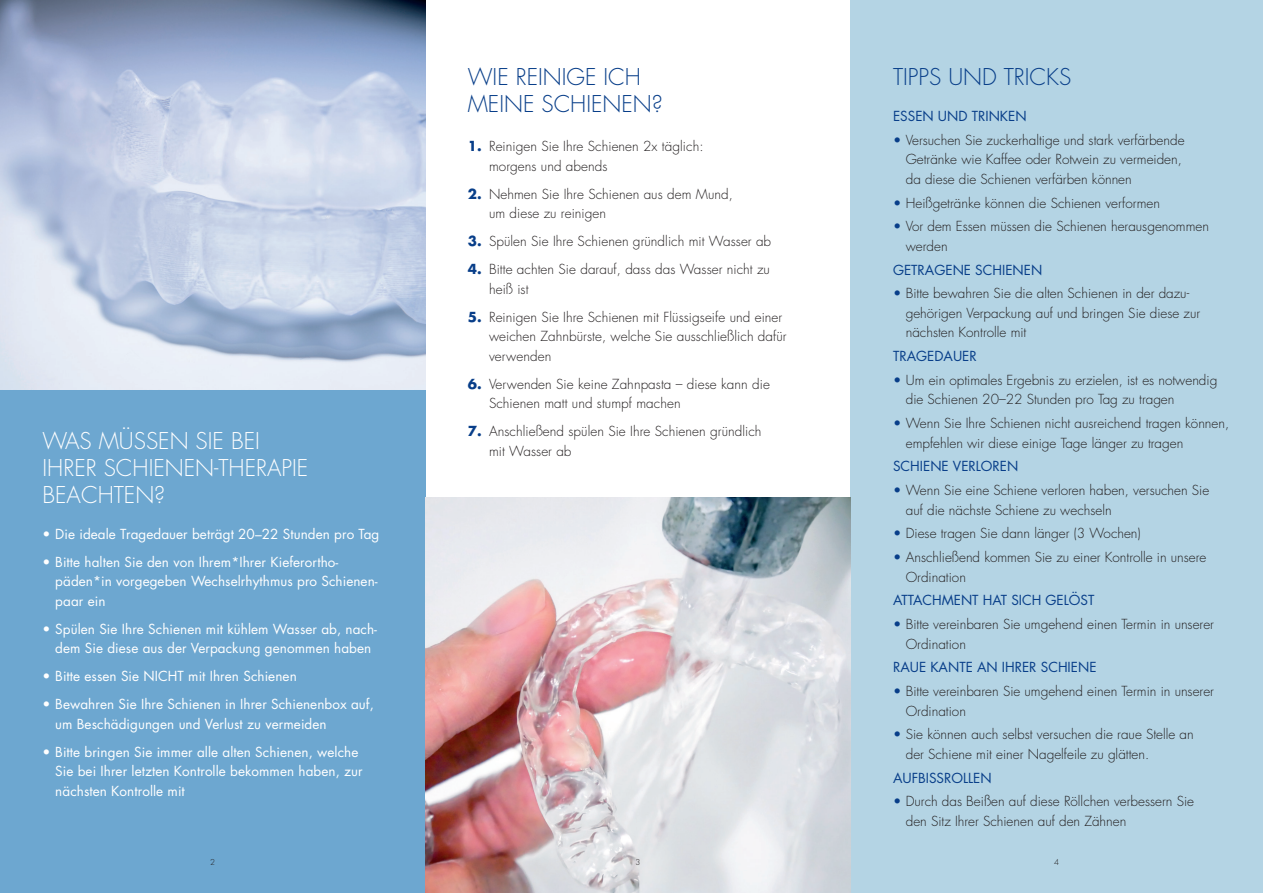
<style>
.page{position:relative;width:1263px;height:893px;background:#fff}
.page>*{position:absolute;margin:0;border:0;box-sizing:border-box;transform-origin:0 0}
.t1{font:300 22.5px/27px "Futura";color:#fff}
.t2{font:300 22.5px/27px "Futura";color:#083e89}
.t3{font:300 13.5px/19.5px "Futura";color:#231f20}
.t4{font:13.5px/19.5px "Futura";letter-spacing:.005em;color:#fff}
.t5{font:13.5px "Futura";color:#083e89}
.t6{font:300 9px "Futura T";color:#231f20}
.s1{font-weight:700;color:#083e89}
.s2{color:#083e89}
</style>
<div class="page">
<div style="left:0;top:389px;width:425px;height:504px;background:#6da7d0"></div>
<div style="left:850px;top:0;width:413px;height:893px;background:#b4d4e4"></div>
<img style="left:0;top:0;width:425px;height:389px">
<img style="left:425px;top:497px;width:425px;height:396px">
<h1 class="t1" style="left:43px;top:427px;width:267px">WAS MÜSSEN SIE BEI<br>IHRER SCHIENEN-THERAPIE<br>BEACHTEN?</h1>
<p class="t4" style="left:43px;top:524px;width:338px">• Die ideale Tragedauer beträgt 20–22 Stunden pro Tag</p>
<p class="t4" style="left:55px;top:552px;width:324px;text-indent:-13px">• Bitte halten Sie den von Ihrem*Ihrer Kieferortho&shy;päden*in vorgegeben Wechselrhythmus pro Schienen&shy;paar ein</p>
<p class="t4" style="left:43px;top:619px;width:336px;text-align:center">• Spülen Sie Ihre Schienen mit kühlem Wasser ab, nach&shy;dem Sie diese aus der Verpackung genommen haben</p>
<p class="t4" style="left:43px;top:666px;width:256px">• Bitte essen Sie NICHT mit Ihren Schienen</p>
<p class="t4" style="left:55px;top:694px;width:320px;text-indent:-13px">• Bewahren Sie Ihre Schienen in Ihrer Schienenbox auf, um Beschädigungen und Verlust zu vermeiden</p>
<p class="t4" style="left:55px;top:742px;width:309px;text-indent:-13px">• Bitte bringen Sie immer alle alten Schienen, welche<br>Sie bei Ihrer letzten Kontrolle bekommen haben, zur nächsten Kontrolle mit</p>
<h1 class="t2" style="left:468px;top:63px;width:197px">WIE REINIGE ICH<br>MEINE SCHIENEN?</h1>
<p class="t3" style="left:489px;top:137px;width:216px;text-indent:-21px"><span class="s1">1.</span> Reinigen Sie Ihre Schienen 2x täglich: morgens und abends</p>
<p class="t3" style="left:489px;top:184px;width:245px;text-indent:-21px"><span class="s1">2.</span> Nehmen Sie Ihre Schienen aus dem Mund, um diese zu reinigen</p>
<p class="t3" style="left:468px;top:232px;width:305px"><span class="s1">3.</span> Spülen Sie Ihre Schienen gründlich mit Wasser ab</p>
<p class="t3" style="left:489px;top:260px;width:282px;text-indent:-21px"><span class="s1">4.</span> Bitte achten Sie darauf, dass das Wasser nicht zu heiß ist</p>
<p class="t3" style="left:489px;top:307px;width:299px;text-indent:-21px"><span class="s1">5.</span> Reinigen Sie Ihre Schienen mit Flüssigseife und einer weichen Zahnbürste, welche Sie ausschließlich dafür verwenden</p>
<p class="t3" style="left:489px;top:374px;width:282px;text-indent:-21px"><span class="s1">6.</span> Verwenden Sie keine Zahnpasta – diese kann die<br>Schienen matt und stumpf machen</p>
<p class="t3" style="left:489px;top:422px;width:274px;text-indent:-21px"><span class="s1">7.</span> Anschließend spülen Sie Ihre Schienen gründlich mit Wasser ab</p>
<h1 class="t2" style="left:893px;top:63px;width:180px">TIPPS UND TRICKS</h1>
<p class="t5" style="left:893px;top:107px;width:135px">ESSEN UND TRINKEN</p>
<p class="t3" style="left:906px;top:130px;width:280px;text-indent:-13px"><span class="s2">•</span> Versuchen Sie zuckerhaltige und stark verfärbende<br>Getränke wie Kaffee oder Rotwein zu vermeiden, da diese die Schienen verfärben können</p>
<p class="t3" style="left:893px;top:193px;width:268px"><span class="s2">•</span> Heißgetränke können die Schienen verformen</p>
<p class="t3" style="left:906px;top:217px;width:305px;text-indent:-13px"><span class="s2">•</span> Vor dem Essen müssen die Schienen herausgenommen werden</p>
<p class="t5" style="left:893px;top:260px;width:151px">GETRAGENE SCHIENEN</p>
<p class="t3" style="left:906px;top:284px;width:296px;text-indent:-13px"><span class="s2">•</span> Bitte bewahren Sie die alten Schienen in der dazu&shy;gehörigen Verpackung auf und bringen Sie diese zur nächsten Kontrolle mit</p>
<p class="t5" style="left:893px;top:347px;width:85px">TRAGEDAUER</p>
<p class="t3" style="left:906px;top:370px;width:313px;text-indent:-13px"><span class="s2">•</span> Um ein optimales Ergebnis zu erzielen, ist es notwendig die Schienen 20–22 Stunden pro Tag zu tragen</p>
<p class="t3" style="left:906px;top:413px;width:325px;text-indent:-13px"><span class="s2">•</span> Wenn Sie Ihre Schienen nicht ausreichend tragen können, empfehlen wir diese einige Tage länger zu tragen</p>
<p class="t5" style="left:893px;top:457px;width:127px">SCHIENE VERLOREN</p>
<p class="t3" style="left:906px;top:480px;width:305px;text-indent:-13px"><span class="s2">•</span> Wenn Sie eine Schiene verloren haben, versuchen Sie auf die nächste Schiene zu wechseln</p>
<p class="t3" style="left:893px;top:524px;width:249px"><span class="s2">•</span> Diese tragen Sie dann länger (3 Wochen)</p>
<p class="t3" style="left:906px;top:547px;width:302px;text-indent:-13px"><span class="s2">•</span> Anschließend kommen Sie zu einer Kontrolle in unsere<br>Ordination</p>
<p class="t5" style="left:893px;top:591px;width:203px">ATTACHMENT HAT SICH GELÖST</p>
<p class="t3" style="left:906px;top:614px;width:310px;text-indent:-13px"><span class="s2">•</span> Bitte vereinbaren Sie umgehend einen Termin in unserer<br>Ordination</p>
<p class="t5" style="left:893px;top:658px;width:205px">RAUE KANTE AN IHRER SCHIENE</p>
<p class="t3" style="left:906px;top:681px;width:310px;text-indent:-13px"><span class="s2">•</span> Bitte vereinbaren Sie umgehend einen Termin in unserer<br>Ordination</p>
<p class="t3" style="left:906px;top:725px;width:289px;text-indent:-13px"><span class="s2">•</span> Sie können auch selbst versuchen die raue Stelle an der Schiene mit einer Nagelfeile zu glätten.</p>
<p class="t5" style="left:893px;top:768px;width:100px">AUFBISSROLLEN</p>
<p class="t3" style="left:906px;top:792px;width:290px;text-indent:-13px"><span class="s2">•</span> Durch das Beißen auf diese Röllchen verbessern Sie den Sitz Ihrer Schienen auf den Zähnen</p>
<p class="t6" style="left:210px;top:856px;width:6px">2</p>
<p class="t6" style="left:635px;top:856px;width:6px">3</p>
<p class="t6" style="left:1054px;top:856px;width:6px">4</p>
</div>
